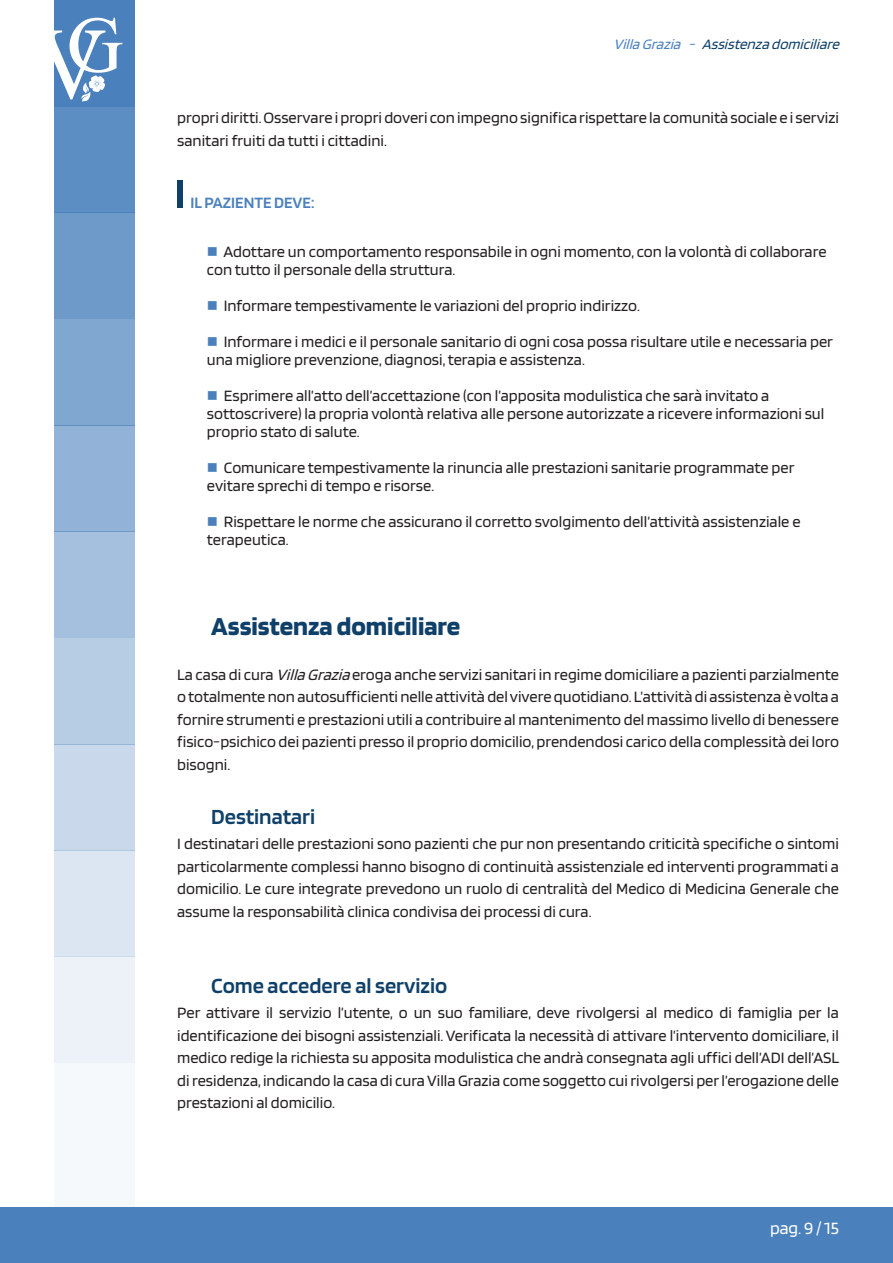
<style>
.page{position:relative;width:893px;height:1263px;background:#fff}
.page>*{position:absolute;margin:0;border:0;box-sizing:border-box;transform-origin:0 0}
.Indice_Capitoli{font:700 27px "Blinker";color:#0f4069}
.Indice_Paragrafi{font:600 22.5px "Blinker";color:#0f4069}
.t1{font:18px "Blinker";color:#fff}
.Testo{font:16.5px/22.5px "Blinker";color:#231f20;text-align:justify}
.MyElencPuntato{font:16.5px/18px "Blinker";color:#231f20}
.Testo-2{font:600 16.5px "Blinker";color:#4a81bd}
.t2{font:italic 15px "Blinker";color:#0f4069}
.s1{color:#4a81bd}
.s2{font-style:italic}
</style>
<div class="page">
<div style="left:0;top:1208px;width:893px;height:55px;background:#4a81bd"></div>
<div style="left:54px;top:106px;width:81px;height:107px;background:#5c8dc3"></div>
<div style="left:54px;top:0;width:81px;height:106px;background:#4a81bd"></div>
<div style="left:54px;top:213px;width:81px;height:106px;background:#6e9aca"></div>
<div style="left:54px;top:319px;width:81px;height:106px;background:#80a7d0"></div>
<div style="left:54px;top:425px;width:81px;height:106px;background:#92b3d7"></div>
<div style="left:54px;top:531px;width:81px;height:107px;background:#a4c0de"></div>
<div style="left:54px;top:638px;width:81px;height:106px;background:#b7cde4"></div>
<div style="left:54px;top:744px;width:81px;height:106px;background:#c9d9eb"></div>
<div style="left:54px;top:850px;width:81px;height:107px;background:#dbe6f2"></div>
<div style="left:54px;top:957px;width:81px;height:106px;background:#edf2f8"></div>
<div style="left:54px;top:1063px;width:81px;height:146px;background:#f6f9fb"></div>
<svg style="left:54px;top:18px;width:68px;height:84px"></svg>
<div style="left:177px;top:181px;width:6px;height:27px;background:#0f4069"></div>
<p class="t2" style="left:613px;top:37px;width:231px"><span class="s1">VillaGrazia -</span> Assistenzadomiciliare</p>
<p class="Testo" style="left:177px;top:107px;width:663px">propri diritti. Osservare i propri doveri con impegno significa rispettare la comunità sociale e i servizi sanitari fruiti da tutti i cittadini.</p>
<p class="Testo-2" style="left:190px;top:194px;width:126px">IL PAZIENTE DEVE:</p>
<p class="MyElencPuntato" style="left:207px;top:243px;width:621px"><span class="s1">■</span> Adottare un comportamento responsabile in ogni momento, con la volontà di collaborare con tutto il personale della struttura.</p>
<p class="MyElencPuntato" style="left:207px;top:297px;width:435px"><span class="s1">■</span> Informare tempestivamente le variazioni del proprio indirizzo.</p>
<p class="MyElencPuntato" style="left:207px;top:333px;width:628px"><span class="s1">■</span> Informare i medici e il personale sanitario di ogni cosa possa risultare utile e necessaria per una migliore prevenzione, diagnosi, terapia e assistenza.</p>
<p class="MyElencPuntato" style="left:207px;top:387px;width:619px"><span class="s1">■</span> Esprimere all’atto dell’accettazione (con l’apposita modulistica che sarà invitato a sottoscrivere) la propria volontà relativa alle persone autorizzate a ricevere informazioni sul proprio stato di salute.</p>
<p class="MyElencPuntato" style="left:207px;top:459px;width:589px"><span class="s1">■</span> Comunicare tempestivamente la rinuncia alle prestazioni sanitarie programmate per evitare sprechi di tempo e risorse.</p>
<p class="MyElencPuntato" style="left:207px;top:513px;width:595px"><span class="s1">■</span> Rispettare le norme che assicurano il corretto svolgimento dell’attività assistenziale e terapeutica.</p>
<p class="Indice_Capitoli" style="left:211px;top:612px;width:251px">Assistenza domiciliare</p>
<p class="Testo" style="left:177px;top:663px;width:663px">La casa di cura <span class="s2">VillaGrazia</span>eroga anche servizi sanitari in regime domiciliare a pazienti parzialmente o totalmente non autosufficienti nelle attività del vivere quotidiano. L’attività di assistenza è volta a fornire strumenti e prestazioni utili a contribuire al mantenimento del massimo livello di benessere fisico-psichico dei pazienti presso il proprio domicilio, prendendosi carico della complessità dei loro bisogni.</p>
<p class="Indice_Paragrafi" style="left:211px;top:805px;width:106px">Destinatari</p>
<p class="Testo" style="left:177px;top:833px;width:663px">I destinatari delle prestazioni sono pazienti che pur non presentando criticità specifiche o sintomi particolarmente complessi hanno bisogno di continuità assistenziale ed interventi programmati a domicilio. Le cure integrate prevedono un ruolo di centralità del Medico di Medicina Generale che assume la responsabilità clinica condivisa dei processi di cura.</p>
<p class="Indice_Paragrafi" style="left:211px;top:974px;width:238px">Come accedere al servizio</p>
<p class="Testo" style="left:177px;top:1002px;width:664px">Per attivare il servizio l’utente, o un suo familiare, deve rivolgersi al medico di famiglia per la identificazione dei bisogni assistenziali. Verificata la necessità di attivare l’intervento domiciliare, il medico redige la richiesta su apposita modulistica che andrà consegnata agli uffici dell’ADI dell’ASL di residenza, indicando la casa di cura Villa Grazia come soggetto cui rivolgersi per l’erogazione delle prestazioni al domicilio.</p>
<p class="t1" style="left:770px;top:1218px;width:70px">pag. 9 / 15</p>
</div>
